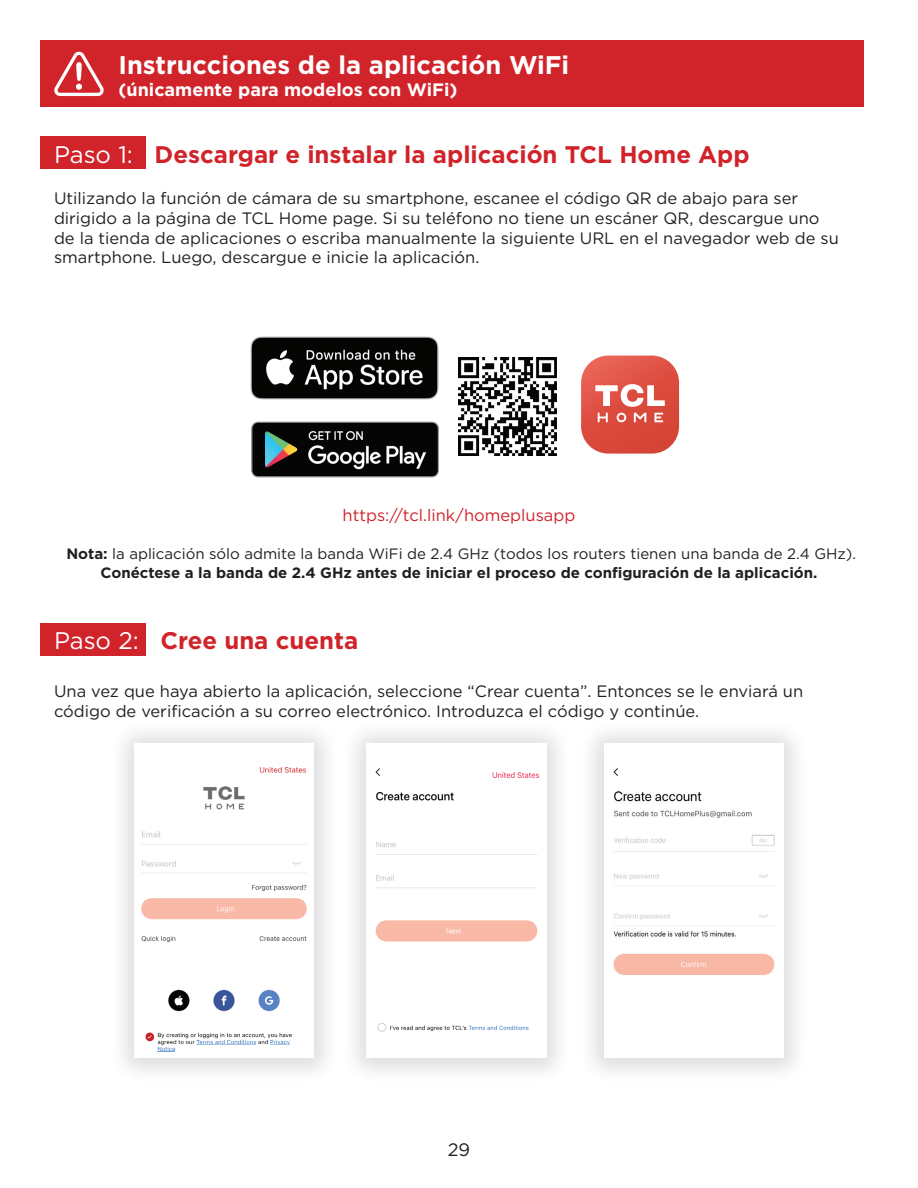
<style>
.page{position:relative;width:918px;height:1188px;background:#fff}
.page>*{position:absolute;margin:0;border:0;box-sizing:border-box;transform-origin:0 0}
.t1{font:700 25.5px "Gotham";color:#fff}
.t2{font:700 24px "Gotham";color:#d1232a}
.t3{font:700 18px "Gotham";color:#fff}
.t4{font:18px "Gotham";color:#231f20}
.t5{font:16.5px/19.8px "Gotham";color:#231f20}
.t6{font:16.5px "Gotham";color:#d1232a}
.t7{font:700 15px/19.8px "Gotham";color:#231f20;text-align:center}
.s1{font-weight:400;color:#fff}
.s2{font-weight:400}
</style>
<div class="page">
<div style="left:40px;top:40px;width:824px;height:67px;background:#d1232a"></div>
<svg style="left:54px;top:52px;width:50px;height:44px"></svg>
<div style="left:40px;top:623px;width:106px;height:33px;background:#d1232a"></div>
<div style="left:40px;top:136px;width:106px;height:33px;background:#d1232a"></div>
<div style="left:108px;top:719px;width:233px;height:367px;background:#231f20;opacity:.15"></div>
<img style="left:135px;top:743px;width:179px;height:314px">
<div style="left:341px;top:719px;width:232px;height:367px;background:#231f20;opacity:.15"></div>
<img style="left:367px;top:743px;width:179px;height:314px">
<div style="left:578px;top:719px;width:232px;height:367px;background:#231f20;opacity:.15"></div>
<img style="left:604px;top:743px;width:179px;height:314px">
<img style="left:250px;top:336px;width:307px;height:142px">
<img style="left:459px;top:357px;width:98px;height:98px">
<svg style="left:581px;top:356px;width:98px;height:98px;background:#e26c61"></svg>
<h1 class="t1" style="left:118px;top:48px;width:452px">Instrucciones de la aplicación WiFi</h1>
<p class="t3" style="left:118px;top:78px;width:340px">(únicamente para modelos con WiFi)</p>
<h2 class="t2" style="left:54px;top:138px;width:697px"><span class="s1">Paso 1:</span> Descargar e instalar la aplicación TCL Home App</h2>
<p class="t5" style="left:54px;top:188px;width:786px">Utilizando la función de cámara de su smartphone, escanee el código QR de abajo para ser dirigido a la página de TCL Home page. Si su teléfono no tiene un escáner QR, descargue uno de la tienda de aplicaciones o escriba manualmente la siguiente URL en el navegador web de su smartphone. Luego, descargue e inicie la aplicación.</p>
<p class="t6" style="left:343px;top:504px;width:234px">https://tcl.link/homeplusapp</p>
<p class="t7" style="left:66px;top:543px;width:791px">Nota: <span class="s2">la aplicación sólo admite la banda WiFi de 2.4 GHz (todos los routers tienen una banda de 2.4 GHz).<br></span>Conéctese a la banda de 2.4 GHz antes de iniciar el proceso de configuración de la aplicación.</p>
<h2 class="t2" style="left:54px;top:624px;width:306px"><span class="s1">Paso 2:</span> Cree una cuenta</h2>
<p class="t5" style="left:54px;top:681px;width:751px">Una vez que haya abierto la aplicación, seleccione “Crear cuenta”. Entonces se le enviará un código de verificación a su correo electrónico. Introduzca el código y continúe.</p>
<p class="t4" style="left:448px;top:1138px;width:24px">29</p>
</div>
